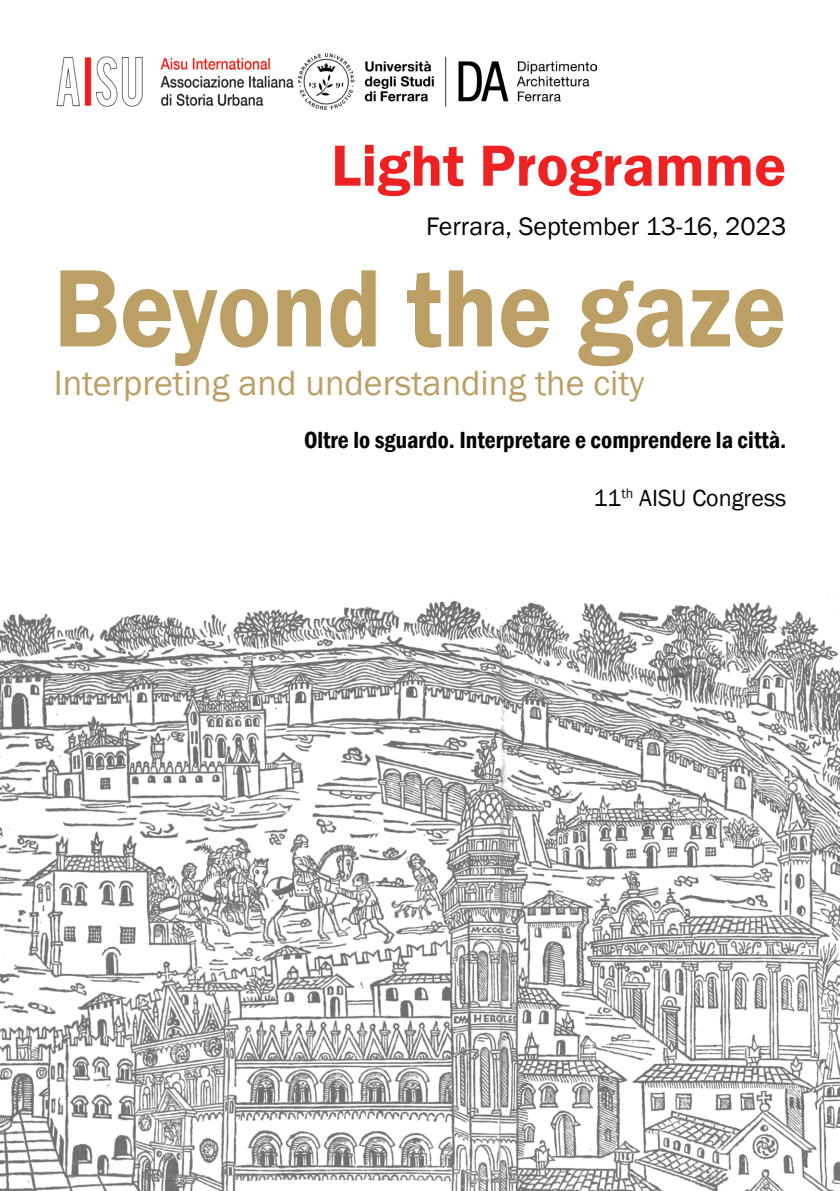
<style>
.page{position:relative;width:840px;height:1191px;background:#fff}
.page>*{position:absolute;margin:0;border:0;box-sizing:border-box;transform-origin:0 0}
.t1{font:600 114px "Franklin Gothic";color:#bc9f64;scale:.89 1}
.t2{font:600 60px "Franklin Gothic";color:#ee2123}
.t3{font:36px "Franklin Gothic";color:#bc9f64}
.t4{font:26px "Franklin Gothic";color:#040503}
.t5{font:600 condensed 24px "Franklin Gothic";color:#040503}
.t6{font:24px "Franklin Gothic";color:#040503}
</style>
<div class="page">
<img style="left:0;top:592px;width:839px;height:599px">
<img style="left:298px;top:54px;width:298px;height:56px">
<img style="left:57px;top:57px;width:236px;height:50px">
<h2 class="t2" style="left:331px;top:129px;width:456px">Light Programme</h2>
<p class="t4" style="left:426px;top:210px;width:361px">Ferrara, September 13-16, 2023</p>
<h1 class="t1" style="left:54px;top:238px;width:824px">Beyond the gaze</h1>
<h3 class="t3" style="left:54px;top:360px;width:592px">Interpreting and understanding the city</h3>
<p class="t5" style="left:304px;top:424px;width:483px">Oltre lo sguardo. Interpretare e comprendere la città.</p>
<p class="t6" style="left:593px;top:483px;width:194px">11<sup>th</sup> AISU Congress</p>
</div>
